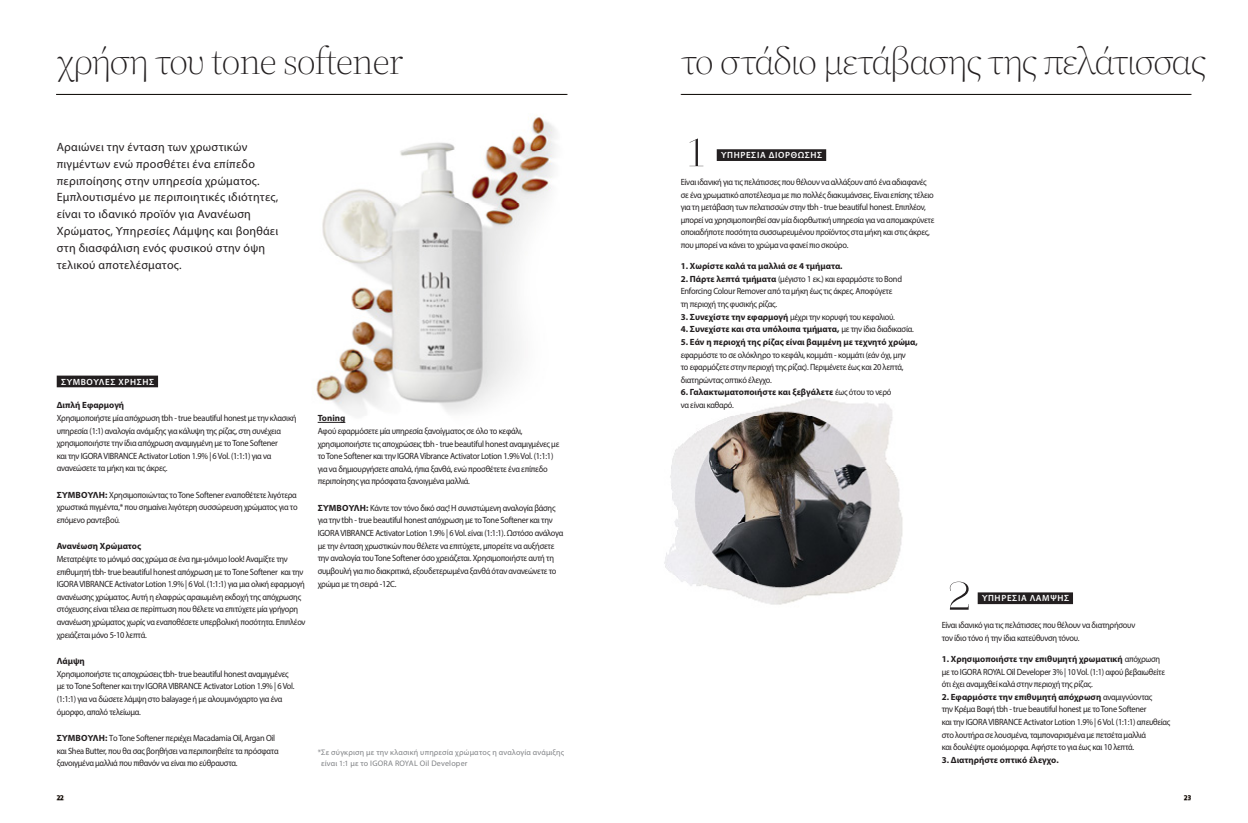
<style>
.page{position:relative;width:1248px;height:823px;background:#fff}
.page>*{position:absolute;margin:0;border:0;box-sizing:border-box;transform-origin:0 0}
.t1{font:300 37.8px "Source Serif 4 Display";letter-spacing:-.035em;color:#231f20}
.t2{font:12px/16.8px "Myriad Pro";letter-spacing:.02em;color:#231f20}
.t3{font:9px/12.6px "Myriad Pro";letter-spacing:-.03em;color:#231f20;scale:.93 1}
.t4{font:700 9px/12.6px "Myriad Pro";color:#231f20}
.t5{font:600 9px "Myriad Pro";letter-spacing:.07em;color:#fff}
.t6{font:8px/11.2px "Myriad Pro";letter-spacing:.025em;color:#808285}
.s1{font-weight:700}
.s2{font-weight:400}
</style>
<div class="page">
<img style="left:56px;top:93px;width:1136px;height:708px">
<svg style="left:689px;top:138px;width:14px;height:28px"></svg>
<svg style="left:949px;top:581px;width:19px;height:28px"></svg>
<div style="left:57px;top:375px;width:101px;height:12px;background:#231f20"></div>
<div style="left:716px;top:149px;width:110px;height:12px;background:#231f20"></div>
<div style="left:977px;top:592px;width:95px;height:11px;background:#231f20"></div>
<svg style="left:317px;top:422px;width:28px;height:1px"></svg>
<h1 class="t1" style="left:57px;top:37px;width:348px">χρήση του tone softener</h1>
<p class="t2" style="left:57px;top:138px;width:223px">Αραιώνει την ένταση των χρωστικών πιγμέντων ενώ προσθέτει ένα επίπεδο περιποίησης στην υπηρεσία χρώματος.<br>Εμπλουτισμένο με περιποιητικές ιδιότητες, είναι το ιδανικό προϊόν για Ανανέωση Χρώματος, Υπηρεσίες Λάμψης και βοηθάει στη διασφάλιση ενός φυσικού στην όψη τελικού αποτελέσματος.</p>
<p class="t5" style="left:61px;top:375px;width:95px">ΣΥΜΒΟΥΛΕΣ ΧΡΗΣΗΣ</p>
<p class="t4" style="left:57px;top:398px;width:69px">Διπλή Εφαρμογή</p>
<p class="t3" style="left:57px;top:411px;width:259px">Χρησιμοποιήστε μία απόχρωση tbh - true beautiful honest με την κλασική υπηρεσία (1:1) αναλογία ανάμιξης για κάλυψη της ρίζας, στη συνέχεια χρησιμοποιήστε την ίδια απόχρωση αναμιγμένη με το Tone Softener<br>και την IGORA VIBRANCE Activator Lotion 1.9% | 6 Vol. (1:1:1) για να ανανεώσετε τα μήκη και τις άκρες.</p>
<p class="t3" style="left:57px;top:488px;width:260px;text-align:justify"><span class="s1">ΣΥΜΒΟΥΛΗ:</span> Χρησιμοποιώντας το Tone Softener εναποθέτετε λιγότερα χρωστικά πιγμέντα,* που σημαίνει λιγότερη συσσώρευση χρώματος για το επόμενο ραντεβού.</p>
<p class="t4" style="left:57px;top:539px;width:86px">Ανανέωση Χρώματος</p>
<p class="t3" style="left:57px;top:552px;width:269px">Μετατρέψτε το μόνιμό σας χρώμα σε ένα ημι-μόνιμο look! Αναμίξτε την επιθυμητή tbh- true beautiful honest απόχρωση με το Tone Softener και την IGORA VIBRANCE Activator Lotion 1.9% | 6 Vol. (1:1:1) για μια ολική εφαρμογή ανανέωσης χρώματος. Αυτή η ελαφρώς αραιωμένη εκδοχή της απόχρωσης στόχευσης είναι τέλεια σε περίπτωση που θέλετε να επιτύχετε μία γρήγορη ανανέωση χρώματος χωρίς να εναποθέσετε υπερβολική ποσότητα. Επιπλέον χρειάζεται μόνο 5-10 λεπτά.</p>
<p class="t4" style="left:57px;top:654px;width:30px">Λάμψη</p>
<p class="t3" style="left:57px;top:666px;width:257px">Χρησιμοποιήστε τις αποχρώσεις tbh- true beautiful honest αναμιγμένες με το Tone Softener και την IGORA VIBRANCE Activator Lotion 1.9% | 6 Vol. (1:1:1) για να δώσετε λάμψη στο balayage ή με αλουμινόχαρτο για ένα όμορφο, απαλό τελείωμα.</p>
<p class="t3" style="left:57px;top:731px;width:240px"><span class="s1">ΣΥΜΒΟΥΛΗ:</span> Το Tone Softener περιέχει Macadamia Oil, Argan Oil και Shea Butter, που θα σας βοηθήσει να περιποιηθείτε τα πρόσφατα ξανοιγμένα μαλλιά που πιθανόν να είναι πιο εύθραυστα.</p>
<p class="t4" style="left:317px;top:411px;width:29px">Toning</p>
<p class="t3" style="left:317px;top:424px;width:261px">Αφού εφαρμόσετε μία υπηρεσία ξανοίγματος σε όλο το κεφάλι, χρησιμοποιήστε τις αποχρώσεις tbh - true beautiful honest αναμιγμένες με το Tone Softener και την IGORA Vibrance Activator Lotion 1.9% Vol. (1:1:1) για να δημιουργήσετε απαλά, ήπια ξανθά, ενώ προσθέτετε ένα επίπεδο περιποίησης για πρόσφατα ξανοιγμένα μαλλιά.</p>
<p class="t3" style="left:317px;top:501px;width:266px"><span class="s1">ΣΥΜΒΟΥΛΗ:</span> Κάντε τον τόνο δικό σας! Η συνιστώμενη αναλογία βάσης για την tbh - true beautiful honest απόχρωση με το Tone Softener και την IGORA VIBRANCE Activator Lotion 1.9% | 6 Vol. είναι (1:1:1). Ωστόσο ανάλογα με την ένταση χρωστικών που θέλετε να επιτύχετε, μπορείτε να αυξήσετε την αναλογία του Tone Softener όσο χρειάζεται. Χρησιμοποιήστε αυτή τη συμβουλή για πιο διακριτικά, εξουδετερωμένα ξανθά όταν ανανεώνετε το χρώμα με τη σειρά -12C.</p>
<p class="t6" style="left:321px;top:746px;width:244px;text-indent:-3px">*Σε σύγκριση με την κλασική υπηρεσία χρώματος η αναλογία ανάμιξης είναι 1:1 με το IGORA ROYAL Oil Developer</p>
<h1 class="t1" style="left:680px;top:37px;width:527px">το στάδιο μετάβασης της πελάτισσας</h1>
<p class="t5" style="left:721px;top:149px;width:103px">ΥΠΗΡΕΣΊΑ ΔΙΌΡΘΩΣΗΣ</p>
<p class="t3" style="left:680px;top:175px;width:274px">Είναι ιδανική για τις πελάτισσες που θέλουν να αλλάξουν από ένα αδιαφανές σε ένα χρωματικό αποτέλεσμα με πιο πολλές διακυμάνσεις. Είναι επίσης τέλειο για τη μετάβαση των πελατισσών στην tbh - true beautiful honest. Επιπλέον, μπορεί να χρησιμοποιηθεί σαν μία διορθωτική υπηρεσία για να απομακρύνετε οποιαδήποτε ποσότητα συσσωρευμένου προϊόντος στα μήκη και στις άκρες, που μπορεί να κάνει το χρώμα να φανεί πιο σκούρο.</p>
<p class="t4" style="left:680px;top:259px;width:163px">1. Χωρίστε καλά τα μαλλιά σε 4 τμήματα.</p>
<p class="t3" style="left:680px;top:272px;width:239px"><span class="s1">2. Πάρτε λεπτά τμήματα</span> (μέγιστο 1 εκ.) και εφαρμόστε το Bond<br>Enforcing Colour Remover από τα μήκη έως τις άκρες. Αποφύγετε τη περιοχή της φυσικής ρίζας.</p>
<p class="t3" style="left:680px;top:310px;width:232px"><span class="s1">3. Συνεχίστε την εφαρμογή</span> μέχρι την κορυφή του κεφαλιού.</p>
<p class="t4" style="left:680px;top:322px;width:235px">4. Συνεχίστε και στα υπόλοιπα τμήματα, <span class="s2">με την ίδια διαδικασία.</span></p>
<p class="t4" style="left:680px;top:335px;width:239px">5. Εάν η περιοχή της ρίζας είναι βαμμένη με τεχνητό χρώμα,</p>
<p class="t3" style="left:680px;top:348px;width:243px">εφαρμόστε το σε ολόκληρο το κεφάλι, κομμάτι - κομμάτι (εάν όχι, μην το εφαρμόζετε στην περιοχή της ρίζας). Περιμένετε έως και 20 λεπτά, διατηρώντας οπτικό έλεγχο.</p>
<p class="t4" style="left:680px;top:385px;width:212px">6. Γαλακτωματοποιήστε και ξεβγάλετε <span class="s2">έως ότου το νερό να είναι καθαρό.</span></p>
<p class="t5" style="left:981px;top:592px;width:89px">ΥΠΗΡΕΣΙΑ ΛΑΜΨΗΣ</p>
<p class="t3" style="left:941px;top:618px;width:210px">Είναι ιδανικό για τις πελάτισσες που θέλουν να διατηρήσουν τον ίδιο τόνο ή την ίδια κατεύθυνση τόνου.</p>
<p class="t3" style="left:941px;top:652px;width:242px"><span class="s1">1. Χρησιμοποιήστε την επιθυμητή χρωματική</span> απόχρωση με το IGORA ROYAL Oil Developer 3% | 10 Vol. (1:1) αφού βεβαιωθείτε ότι έχει αναμιχθεί καλά στην περιοχή της ρίζας.</p>
<p class="t3" style="left:941px;top:689px;width:247px"><span class="s1">2. Εφαρμόστε την επιθυμητή απόχρωση</span> αναμιγνύοντας<br>την Κρέμα Βαφή tbh - true beautiful honest με το Tone Softener<br>και την IGORA VIBRANCE Activator Lotion 1.9% | 6 Vol. (1:1:1) απευθείας στο λουτήρα σε λουσμένα, ταμποναρισμένα με πετσέτα μαλλιά<br>και δουλέψτε ομοιόμορφα. Αφήστε το για έως και 10 λεπτά.</p>
<p class="t4" style="left:941px;top:752px;width:118px">3. Διατηρήστε οπτικό έλεγχο.</p>
</div>
